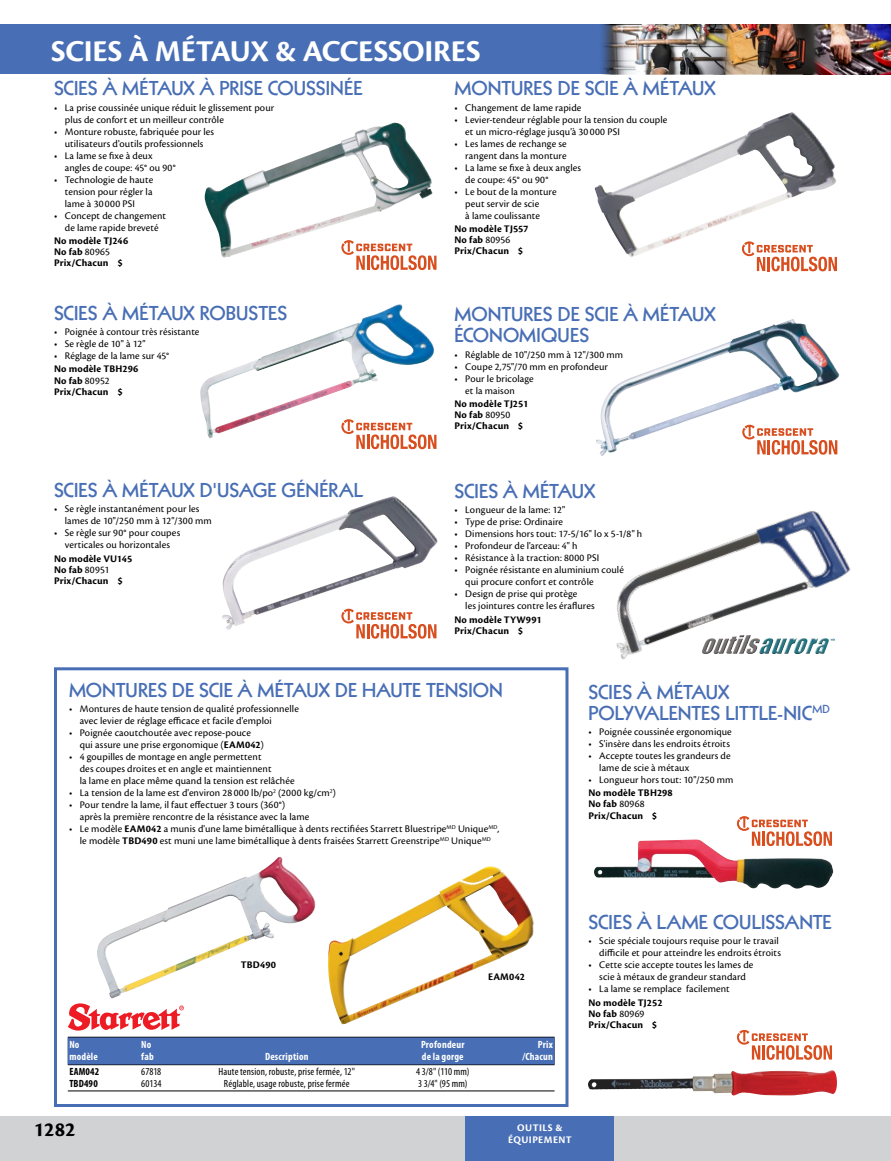
<style>
.page{position:relative;width:891px;height:1161px;background:#fff}
.page>*{position:absolute;margin:0;border:0;box-sizing:border-box;transform-origin:0 0}
.Page_Header{font:700 31.5px "Cronos Pro";letter-spacing:-.005em;color:#fff}
.t1{font:700 21px "Cronos Pro";color:#000}
.Sub_Header{font:800 19.5px/21px "Kabel LT Std";letter-spacing:.005em;color:#486eb5}
.Bullets{font:10.5px/12px "Cronos Pro";letter-spacing:.01em;color:#000}
.Model{font:700 10.5px/11.2px "Cronos Pro";letter-spacing:.015em;color:#000}
.Rule_Above___Below{font:700 condensed 10.5px "Myriad Pro";letter-spacing:.02em;color:#fff}
.Chart_Text{font:condensed 10.5px "Myriad Pro";letter-spacing:.015em;color:#000}
.Rule_Below{font:condensed 10.5px "Myriad Pro";letter-spacing:.015em;color:#000}
.t2{font:700 10.5px/12px "Cronos Pro";letter-spacing:.045em;color:#fff;text-align:center}
.Chart_Text-2{font:700 condensed 10.5px "Myriad Pro";letter-spacing:.02em;color:#000}
.Rule_Below-2{font:700 condensed 10.5px "Myriad Pro";letter-spacing:.01em;color:#000}
.s1{font-weight:400}
.s2{font-weight:700}
</style>
<div class="page">
<div style="left:0;top:1116px;width:891px;height:45px;background:#d1d2d4"></div>
<div style="left:0;top:24px;width:891px;height:50px;background:#486eb5"></div>
<div style="left:466px;top:1116px;width:148px;height:45px;background:#486eb5"></div>
<img style="left:827px;top:24px;width:64px;height:50px">
<img style="left:735px;top:24px;width:92px;height:50px">
<img style="left:601px;top:24px;width:134px;height:50px">
<img style="left:205px;top:123px;width:228px;height:135px">
<img style="left:200px;top:304px;width:198px;height:134px">
<img style="left:222px;top:496px;width:216px;height:134px">
<img style="left:596px;top:319px;width:244px;height:137px">
<img style="left:595px;top:112px;width:241px;height:145px">
<svg style="left:341px;top:240px;width:95px;height:30px"></svg>
<svg style="left:742px;top:241px;width:95px;height:30px"></svg>
<svg style="left:742px;top:425px;width:95px;height:30px"></svg>
<svg style="left:341px;top:609px;width:95px;height:30px"></svg>
<svg style="left:341px;top:419px;width:95px;height:30px"></svg>
<div style="left:68px;top:1037px;width:487px;height:28px;background:#24375a"></div>
<div style="left:68px;top:1038px;width:487px;height:27px;background:#486eb5"></div>
<hr style="left:68px;top:1091px;width:487px;height:1px;background:#000">
<div style="left:54px;top:667px;width:514px;height:440px;border:3px solid #486eb5"></div>
<svg style="left:68px;top:1003px;width:116px;height:28px"></svg>
<img style="left:594px;top:840px;width:102px;height:38px">
<img style="left:588px;top:1070px;width:242px;height:20px">
<svg style="left:737px;top:816px;width:95px;height:30px"></svg>
<svg style="left:737px;top:1030px;width:95px;height:30px"></svg>
<img style="left:97px;top:857px;width:181px;height:142px">
<img style="left:328px;top:867px;width:165px;height:158px">
<img style="left:616px;top:510px;width:235px;height:150px">
<p class="Page_Header" style="left:51px;top:33px;width:431px">SCIES À MÉTAUX &amp; ACCESSOIRES</p>
<p class="Sub_Header" style="left:54px;top:78px;width:310px">SCIES À MÉTAUX À PRISE COUSSINÉE</p>
<p class="Bullets" style="left:65px;top:101px;width:211px;text-indent:-11px">• La prise coussinée unique réduit le glissement pour plus de confort et un meilleur contrôle</p>
<p class="Bullets" style="left:54px;top:125px;width:162px;text-align:center">• Monture robuste, fabriquée pour les utilisateurs d'outils professionnels</p>
<p class="Bullets" style="left:65px;top:149px;width:113px;text-indent:-11px">• La lame se fixe à deux angles de coupe: 45° ou 90°</p>
<p class="Bullets" style="left:65px;top:173px;width:90px;text-align:justify;text-indent:-11px">• Technologie de haute tension pour régler la lame à 30000 PSI</p>
<p class="Bullets" style="left:54px;top:209px;width:114px;text-align:center">• Concept de changement de lame rapide breveté</p>
<p class="Model" style="left:54px;top:235px;width:76px">No modèle TJ246<br>No fab <span class="s1">80965<br></span>Prix/Chacun $</p>
<p class="Sub_Header" style="left:454px;top:78px;width:263px">MONTURES DE SCIE À MÉTAUX</p>
<p class="Bullets" style="left:454px;top:101px;width:128px">• Changement de lame rapide</p>
<p class="Bullets" style="left:465px;top:113px;width:204px;text-indent:-11px">• Levier-tendeur réglable pour la tension du couple et un micro-réglage jusqu'à 30 000 PSI</p>
<p class="Bullets" style="left:454px;top:137px;width:114px;text-align:right">• Les lames de rechange se rangent dans la monture</p>
<p class="Bullets" style="left:465px;top:161px;width:117px;text-indent:-11px">• La lame se fixe à deux angles de coupe: 45° ou 90°</p>
<p class="Bullets" style="left:465px;top:185px;width:93px;text-indent:-11px">• Le bout de la monture peut servir de scie<br>à lame coulissante</p>
<p class="Model" style="left:454px;top:223px;width:76px">No modèle TJ557<br>No fab <span class="s1">80956<br></span>Prix/Chacun $</p>
<p class="Sub_Header" style="left:54px;top:303px;width:235px">SCIES À MÉTAUX ROBUSTES</p>
<p class="Bullets" style="left:54px;top:326px;width:147px">• Poignée à contour très résistante</p>
<p class="Bullets" style="left:54px;top:338px;width:93px">• Se règle de 10" à 12"</p>
<p class="Bullets" style="left:54px;top:350px;width:117px">• Réglage de la lame sur 45°</p>
<p class="Model" style="left:54px;top:364px;width:86px">No modèle TBH296<br>No fab <span class="s1">80952<br></span>Prix/Chacun $</p>
<p class="Sub_Header" style="left:54px;top:480px;width:311px">SCIES À MÉTAUX D'USAGE GÉNÉRAL</p>
<p class="Bullets" style="left:65px;top:503px;width:149px;text-indent:-11px">• Se règle instantanément pour les lames de 10"/250 mm à 12"/300 mm</p>
<p class="Bullets" style="left:54px;top:527px;width:128px;text-align:center">• Se règle sur 90° pour coupes verticales ou horizontales</p>
<p class="Model" style="left:54px;top:553px;width:80px">No modèle VU145<br>No fab <span class="s1">80951<br></span>Prix/Chacun $</p>
<p class="Sub_Header" style="left:455px;top:304px;width:263px">MONTURES DE SCIE À MÉTAUX<br>ÉCONOMIQUES</p>
<p class="Bullets" style="left:455px;top:348px;width:170px">• Réglable de 10"/250 mm à 12"/300 mm</p>
<p class="Bullets" style="left:455px;top:360px;width:155px">• Coupe 2,75"/70 mm en profondeur</p>
<p class="Bullets" style="left:465px;top:372px;width:70px;text-indent:-11px">• Pour le bricolage et la maison</p>
<p class="Model" style="left:455px;top:398px;width:75px">No modèle TJ251<br>No fab <span class="s1">80950<br></span>Prix/Chacun $</p>
<p class="Sub_Header" style="left:455px;top:481px;width:142px">SCIES À MÉTAUX</p>
<p class="Bullets" style="left:455px;top:504px;width:112px">• Longueur de la lame: 12"</p>
<p class="Bullets" style="left:455px;top:516px;width:110px">• Type de prise: Ordinaire</p>
<p class="Bullets" style="left:455px;top:528px;width:189px">• Dimensions hors tout: 17-5/16" lo x 5-1/8" h</p>
<p class="Bullets" style="left:455px;top:540px;width:125px">• Profondeur de l'arceau: 4" h</p>
<p class="Bullets" style="left:455px;top:552px;width:146px">• Résistance à la traction: 8000 PSI</p>
<p class="Bullets" style="left:465px;top:564px;width:160px;text-indent:-11px">• Poignée résistante en aluminium coulé qui procure confort et contrôle</p>
<p class="Bullets" style="left:465px;top:588px;width:131px;text-indent:-11px">• Design de prise qui protège<br>les jointures contre les éraflures</p>
<p class="Model" style="left:455px;top:614px;width:89px">No modèle TYW991<br>Prix/Chacun $</p>
<p class="Sub_Header" style="left:69px;top:680px;width:435px">MONTURES DE SCIE À MÉTAUX DE HAUTE TENSION</p>
<p class="Bullets" style="left:80px;top:703px;width:221px;text-indent:-11px">• Montures de haute tension de qualité professionnelle avec levier de réglage efficace et facile d'emploi</p>
<p class="Bullets" style="left:80px;top:727px;width:186px;text-indent:-11px">• Poignée caoutchoutée avec repose-pouce qui assure une prise ergonomique (<span class="s2">EAM042</span>)</p>
<p class="Bullets" style="left:80px;top:751px;width:216px;text-indent:-11px">• 4 goupilles de montage en angle permettent<br>des coupes droites et en angle et maintiennent<br>la lame en place même quand la tension est relâchée</p>
<p class="Bullets" style="left:69px;top:787px;width:268px">• La tension de la lame est d'environ 28 000 lb/po<sup>2</sup> (2000 kg/cm<sup>2</sup>)</p>
<p class="Bullets" style="left:80px;top:799px;width:231px;text-indent:-11px">• Pour tendre la lame, il faut effectuer 3 tours (360°) après la première rencontre de la résistance avec la lame</p>
<p class="Bullets" style="left:69px;top:823px;width:432px;text-align:center">• Le modèle <span class="s2">EAM042</span> a munis d'une lame bimétallique à dents rectifiées Starrett Bluestripe<sup>MD</sup> Unique<sup>MD</sup>, le modèle <span class="s2">TBD490</span> est muni une lame bimétallique à dents fraisées Starrett Greenstripe<sup>MD</sup> Unique<sup>MD</sup></p>
<p class="Sub_Header" style="left:588px;top:681px;width:243px">SCIES À MÉTAUX<br>POLYVALENTES LITTLE-NIC<sup>MD</sup></p>
<p class="Bullets" style="left:588px;top:726px;width:145px">• Poignée coussinée ergonomique</p>
<p class="Bullets" style="left:588px;top:738px;width:143px">• S'insère dans les endroits étroits</p>
<p class="Bullets" style="left:599px;top:750px;width:133px;text-indent:-11px">• Accepte toutes les grandeurs de lame de scie à métaux</p>
<p class="Bullets" style="left:588px;top:774px;width:147px">• Longueur hors tout: 10"/250 mm</p>
<p class="Model" style="left:588px;top:787px;width:86px">No modèle TBH298<br>No fab <span class="s1">80968<br></span>Prix/Chacun $</p>
<p class="Model" style="left:241px;top:959px;width:37px">TBD490</p>
<p class="Model" style="left:488px;top:971px;width:39px">EAM042</p>
<p class="Rule_Above___Below" style="left:69px;top:1039px;width:12px">No</p>
<p class="Rule_Above___Below" style="left:141px;top:1039px;width:12px">No</p>
<p class="Rule_Above___Below" style="left:421px;top:1039px;width:45px">Profondeur</p>
<p class="Rule_Above___Below" style="left:538px;top:1039px;width:16px">Prix</p>
<p class="Rule_Above___Below" style="left:69px;top:1051px;width:30px">modèle</p>
<p class="Rule_Above___Below" style="left:141px;top:1051px;width:14px">fab</p>
<p class="Rule_Above___Below" style="left:265px;top:1051px;width:45px">Description</p>
<p class="Rule_Above___Below" style="left:422px;top:1051px;width:43px">de la gorge</p>
<p class="Rule_Above___Below" style="left:523px;top:1051px;width:32px">/Chacun</p>
<p class="Chart_Text-2" style="left:69px;top:1066px;width:31px">EAM042</p>
<p class="Chart_Text" style="left:141px;top:1066px;width:22px">67818</p>
<p class="Chart_Text" style="left:219px;top:1066px;width:138px">Haute tension, robuste, prise fermée, 12"</p>
<p class="Chart_Text" style="left:416px;top:1066px;width:55px">4 3/8" (110 mm)</p>
<p class="Rule_Below-2" style="left:69px;top:1078px;width:30px">TBD490</p>
<p class="Rule_Below" style="left:141px;top:1078px;width:22px">60134</p>
<p class="Rule_Below" style="left:224px;top:1078px;width:127px">Réglable, usage robuste, prise fermée</p>
<p class="Rule_Below" style="left:418px;top:1078px;width:51px">3 3/4" (95 mm)</p>
<h2 class="t1" style="left:34px;top:1117px;width:43px">1282</h2>
<p class="t2" style="left:508px;top:1122px;width:65px">OUTILS &amp;<br>ÉQUIPEMENT</p>
<p class="Sub_Header" style="left:588px;top:912px;width:245px">SCIES À LAME COULISSANTE</p>
<p class="Bullets" style="left:588px;top:935px;width:194px;text-align:right">• Scie spéciale toujours requise pour le travail difficile et pour atteindre les endroits étroits</p>
<p class="Bullets" style="left:588px;top:959px;width:167px;text-align:center">• Cette scie accepte toutes les lames de scie à métaux de grandeur standard</p>
<p class="Bullets" style="left:588px;top:983px;width:143px">• La lame se remplace facilement</p>
<p class="Model" style="left:588px;top:997px;width:76px">No modèle TJ252<br>No fab <span class="s1">80969<br></span>Prix/Chacun $</p>
</div>
